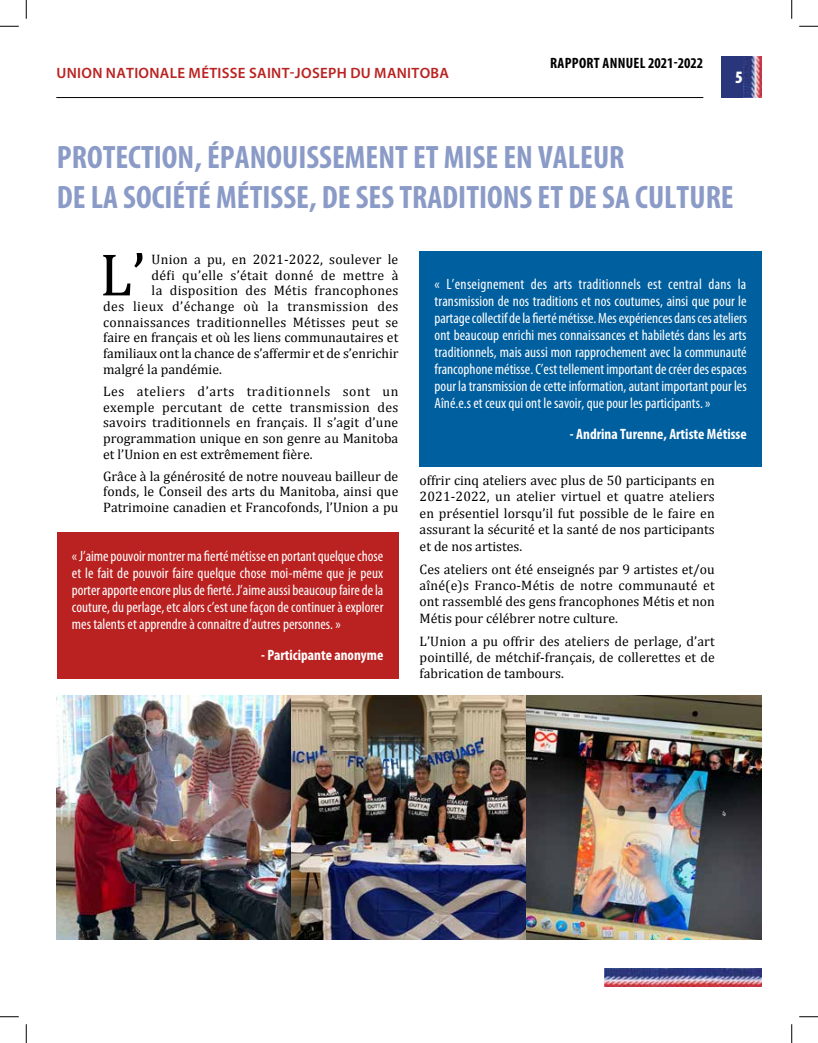
<style>
.page{position:relative;width:818px;height:1043px;background:#fff}
.page>*{position:absolute;margin:0;border:0;box-sizing:border-box;transform-origin:0 0}
.t1{font:60.62px "Cambria";color:#000}
.t2{font:700 condensed 32.5px/39.4px "Myriad Pro";color:#8b9bc7}
.t3{font:900 condensed 17.5px "Myriad Pro";color:#fff}
.t4{font:condensed 15px/16.9px "Myriad Pro";color:#fff;text-align:justify}
.t5{font:700 condensed 15px "Myriad Pro";color:#fff}
.t6{font:600 15px "Myriad Pro";letter-spacing:.02em;color:#ba2221}
.t7{font:700 condensed 15px "Myriad Pro";letter-spacing:.02em;color:#000}
.t8{font:13.75px/16.4px "Cambria";color:#000;text-align:justify}
.t9{font:13.75px "Cambria";letter-spacing:.02em;color:#000}
.t10{font:13.75px "Cambria";letter-spacing:.03em;color:#000}
</style>
<div class="page">
<div style="left:720px;top:56px;width:41px;height:42px;background:#29367c"></div>
<img style="left:743px;top:56px;width:18px;height:42px">
<hr style="left:56px;top:97px;width:647px;height:1px;background:#000">
<img style="left:604px;top:968px;width:157px;height:18px">
<div style="left:419px;top:251px;width:342px;height:216px;background:#005f9f"></div>
<div style="left:57px;top:531px;width:341px;height:147px;background:#ba2221"></div>
<img style="left:56px;top:695px;width:705px;height:244px">
<svg style="left:0;top:26px;width:19px;height:1px"></svg>
<svg style="left:799px;top:26px;width:19px;height:1px"></svg>
<svg style="left:0;top:1016px;width:19px;height:1px"></svg>
<svg style="left:799px;top:1016px;width:19px;height:1px"></svg>
<svg style="left:26px;top:0;width:1px;height:19px"></svg>
<svg style="left:26px;top:1024px;width:1px;height:18px"></svg>
<svg style="left:791px;top:0;width:1px;height:19px"></svg>
<svg style="left:791px;top:1024px;width:1px;height:18px"></svg>
<p class="t7" style="left:550px;top:53px;width:155px">RAPPORT ANNUEL 2021-2022</p>
<p class="t6" style="left:56px;top:64px;width:394px">UNION NATIONALE MÉTISSE SAINT-JOSEPH DU MANITOBA</p>
<p class="t3" style="left:735px;top:68px;width:9px">5</p>
<h2 class="t2" style="left:57px;top:137px;width:678px">PROTECTION, ÉPANOUISSEMENT ET MISE EN VALEUR<br>DE LA SOCIÉTÉ MÉTISSE, DE SES TRADITIONS ET DE SA CULTURE</h2>
<h1 class="t1" style="left:100px;top:239px;width:47px">L’</h1>
<p class="t8" style="left:152px;top:251px;width:248px">Union a pu, en 2021-2022, soulever le</p>
<p class="t9" style="left:152px;top:267px;width:248px">défi qu’elle s’était donné de mettre à</p>
<p class="t9" style="left:152px;top:282px;width:248px">la disposition des Métis francophones</p>
<p class="t10" style="left:103px;top:298px;width:297px">des lieux d’échange où la transmission des</p>
<p class="t8" style="left:103px;top:314px;width:296px">connaissances traditionnelles Métisses peut se</p>
<p class="t8" style="left:103px;top:329px;width:296px">faire en français et où les liens communautaires et</p>
<p class="t8" style="left:103px;top:345px;width:297px">familiaux ont la chance de s’affermir et de s’enrichir</p>
<p class="t8" style="left:103px;top:361px;width:120px">malgré la pandémie.</p>
<p class="t8" style="left:103px;top:383px;width:297px;line-height:15.6px">Les ateliers d’arts traditionnels sont un exemple percutant de cette transmission des savoirs traditionnels en français. Il s’agit d’une programmation unique en son genre au Manitoba et l’Union en est extrêmement fière.</p>
<p class="t8" style="left:103px;top:468px;width:297px;line-height:15.6px">Grâce à la générosité de notre nouveau bailleur de fonds, le Conseil des arts du Manitoba, ainsi que Patrimoine canadien et Francofonds, l’Union a pu</p>
<p class="t8" style="left:419px;top:472px;width:297px">offrir cinq ateliers avec plus de 50 participants en 2021-2022, un atelier virtuel et quatre ateliers en présentiel lorsqu’il fut possible de le faire en assurant la sécurité et la santé de nos participants et de nos artistes.</p>
<p class="t8" style="left:419px;top:560px;width:296px">Ces ateliers ont été enseignés par 9 artistes et/ou aîné(e)s Franco-Métis de notre communauté et ont rassemblé des gens francophones Métis et non Métis pour célébrer notre culture.</p>
<p class="t8" style="left:419px;top:632px;width:297px">L’Union a pu offrir des ateliers de perlage, d’art pointillé, de métchif-français, de collerettes et de fabrication de tambours.</p>
<p class="t4" style="left:434px;top:276px;width:314px">« L’enseignement des arts traditionnels est central dans la transmission de nos traditions et nos coutumes, ainsi que pour le partage collectif de la fierté métisse. Mes expériences dans ces ateliers ont beaucoup enrichi mes connaissances et habiletés dans les arts traditionnels, mais aussi mon rapprochement avec la communauté francophone métisse. C’est tellement important de créer des espaces pour la transmission de cette information, autant important pour les Aîné.e.s et ceux qui ont le savoir, que pour les participants. »</p>
<p class="t5" style="left:570px;top:425px;width:178px">- Andrina Turenne, Artiste Métisse</p>
<p class="t4" style="left:72px;top:547px;width:313px">« J’aime pouvoir montrer ma fierté métisse en portant quelque chose et le fait de pouvoir faire quelque chose moi-même que je peux porter apporte encore plus de fierté. J’aime aussi beaucoup faire de la couture, du perlage, etc alors c’est une façon de continuer à explorer mes talents et apprendre à connaitre d’autres personnes. »</p>
<p class="t5" style="left:261px;top:646px;width:124px">- Participante anonyme</p>
</div>
